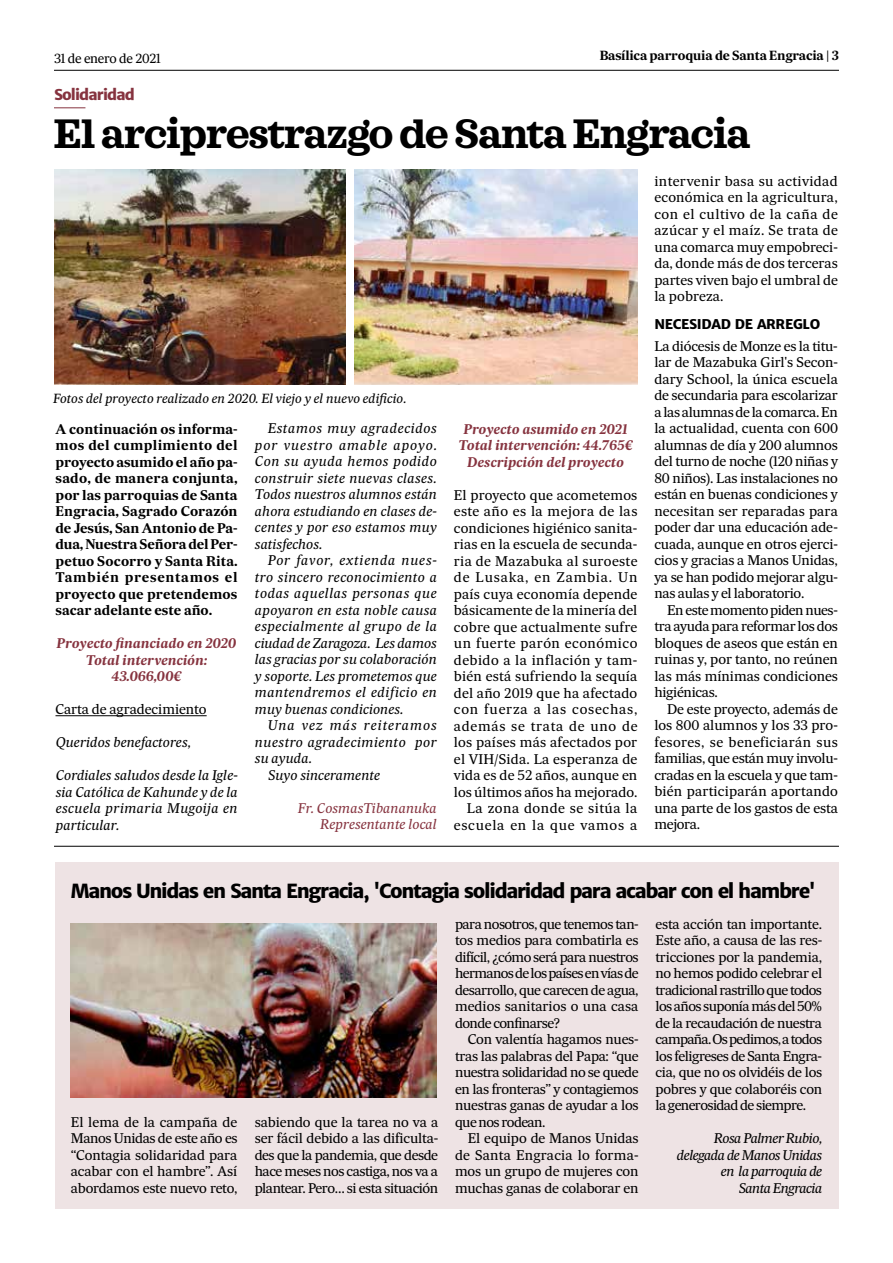
<style>
.page{position:relative;width:893px;height:1263px;background:#fff}
.page>*{position:absolute;margin:0;border:0;box-sizing:border-box;transform-origin:0 0}
.t1{font:700 42px "Sagona";letter-spacing:-.03em;color:#000}
.t2{font:800 19.5px "Merriweather Sans";letter-spacing:-.07em;color:#000}
.t3{font:800 15px "Merriweather Sans";letter-spacing:-.06em;color:#86333f}
.t4{font:13.5px/16.5px "Sueca Tx";color:#000;text-align:justify}
.t5{font:italic 13.5px/16.5px "Sueca Tx";letter-spacing:-.005em;color:#000;text-align:justify}
.t6{font:700 13.5px/16.5px "Sueca Tx";letter-spacing:.005em;color:#000;text-align:justify}
.t7{font:italic 700 13.5px/16.5px "Sueca Tx";letter-spacing:-.005em;color:#86333f;text-align:center}
.t8{font:italic 13.5px/16.5px "Sueca Tx";letter-spacing:-.045em;color:#000;text-align:right}
.t9{font:italic 13.5px/16.5px "Sueca Tx";letter-spacing:-.005em;color:#86333f;text-align:right}
.t10{font:italic 13.5px "Sueca Tx";letter-spacing:.025em;color:#000}
.t11{font:italic 13.5px "Sueca Tx";letter-spacing:.065em;color:#000}
.t12{font:800 13.5px "Merriweather Sans";letter-spacing:-.025em;color:#000}
.t13{font:italic 12.75px "Sueca Tx";letter-spacing:-.005em;color:#000}
.t14{font:700 12.75px "Sueca Tx";letter-spacing:-.02em;color:#000}
.t15{font:12.75px "Sueca Tx";letter-spacing:-.02em;color:#000}
</style>
<div class="page">
<div style="left:55px;top:862px;width:784px;height:347px;background:#eee3e4"></div>
<hr style="left:56px;top:715px;width:151px;height:1px;background:#000">
<hr style="left:54px;top:70px;width:785px;height:1px;background:#000">
<img style="left:54px;top:170px;width:291px;height:215px">
<img style="left:71px;top:923px;width:366px;height:174px">
<img style="left:355px;top:170px;width:282px;height:215px">
<hr style="left:54px;top:846px;width:785px;height:1px;background:#000">
<hr style="left:54px;top:108px;width:31px;height:1px;background:#86333f">
<p class="t15" style="left:54px;top:50px;width:108px">31 de enero de 2021</p>
<p class="t14" style="left:600px;top:47px;width:241px">Basílica parroquia de Santa Engracia | 3</p>
<p class="t3" style="left:54px;top:84px;width:82px">Solidaridad</p>
<h1 class="t1" style="left:53px;top:107px;width:699px">El arciprestrazgo de Santa Engracia</h1>
<p class="t13" style="left:53px;top:391px;width:355px">Fotos del proyecto realizado en 2020. El viejo y el nuevo edificio.</p>
<p class="t6" style="left:56px;top:421px;width:184px">A continuación os informa&shy;mos del cumplimiento del proyecto asumido el año pa&shy;sado, de manera conjunta, por las parroquias de Santa Engracia, Sagrado Corazón de Jesús, San Antonio de Pa&shy;dua, Nuestra Señora del Per&shy;petuo Socorro y Santa Rita.<br>También presentamos el proyecto que pretendemos sacar adelante este año.</p>
<p class="t7" style="left:57px;top:635px;width:181px">Proyecto financiado en 2020<br>Total intervención:<br>43.066,00€</p>
<p class="t4" style="left:56px;top:701px;width:153px">Carta de agradecimiento</p>
<p class="t5" style="left:56px;top:734px;width:137px">Queridos benefactores,</p>
<p class="t5" style="left:56px;top:767px;width:184px">Cordiales saludos desde la Igle&shy;sia Católica de Kahunde y de la escuela primaria Mugoija en particular.</p>
<p class="t5" style="left:255px;top:420px;width:184px;text-indent:13px">Estamos muy agradecidos por vuestro amable apoyo.<br>Con su ayuda hemos podido construir siete nuevas clases.<br>Todos nuestros alumnos están ahora estudiando en clases de&shy;centes y por eso estamos muy satisfechos.</p>
<p class="t5" style="left:255px;top:552px;width:184px;text-indent:13px">Por favor, extienda nues&shy;tro sincero reconocimiento a todas aquellas personas que apoyaron en esta noble causa especialmente al grupo de la ciudad de Zaragoza. Les damos las gracias por su colaboración y soporte. Les prometemos que mantendremos el edificio en muy buenas condiciones.</p>
<p class="t11" style="left:267px;top:717px;width:171px">Una vez más reiteramos</p>
<p class="t10" style="left:255px;top:734px;width:184px">nuestro agradecimiento por</p>
<p class="t5" style="left:255px;top:750px;width:59px">su ayuda.</p>
<p class="t5" style="left:267px;top:767px;width:114px">Suyo sinceramente</p>
<p class="t9" style="left:298px;top:800px;width:141px">Fr. CosmasTibananuka<br>Representante local</p>
<p class="t7" style="left:458px;top:421px;width:176px">Proyecto asumido en 2021<br>Total intervención: 44.765€<br>Descripción del proyecto</p>
<p class="t4" style="left:454px;top:486px;width:185px;text-align:right">El proyecto que acometemos este año es la mejora de las condiciones higiénico sanita&shy;rias en la escuela de secunda&shy;ria de Mazabuka al suroeste de Lusaka, en Zambia. Un país cuya economía depende básicamente de la minería del cobre que actualmente sufre un fuerte parón económico debido a la inflación y tam&shy;bién está sufriendo la sequía del año 2019 que ha afectado con fuerza a las cosechas, además se trata de uno de los países más afectados por el VIH/Sida. La esperanza de vida es de 52 años, aunque en los últimos años ha mejorado.<br>La zona donde se sitúa la escuela en la que vamos a</p>
<p class="t4" style="left:654px;top:173px;width:185px">intervenir basa su actividad económica en la agricultura, con el cultivo de la caña de azúcar y el maíz. Se trata de una comarca muy empobreci&shy;da, donde más de dos terceras partes viven bajo el umbral de la pobreza.</p>
<p class="t12" style="left:654px;top:316px;width:167px">NECESIDAD DE ARREGLO</p>
<p class="t4" style="left:654px;top:338px;width:185px">La diócesis de Monze es la titu&shy;lar de Mazabuka Girl's Secon&shy;dary School, la única escuela de secundaria para escolarizar a las alumnas de la comarca. En la actualidad, cuenta con 600 alumnas de día y 200 alumnos del turno de noche (120 niñas y 80 niños). Las instalaciones no están en buenas condiciones y necesitan ser reparadas para poder dar una educación ade&shy;cuada, aunque en otros ejerci&shy;cios y gracias a Manos Unidas, ya se han podido mejorar algu&shy;nas aulas y el laboratorio.</p>
<p class="t4" style="left:654px;top:602px;width:185px;text-indent:13px">En este momento piden nues&shy;tra ayuda para reformar los dos bloques de aseos que están en ruinas y, por tanto, no reúnen las más mínimas condiciones higiénicas.</p>
<p class="t4" style="left:654px;top:701px;width:185px;text-indent:13px">De este proyecto, además de los 800 alumnos y los 33 pro&shy;fesores, se beneficiarán sus familias, que están muy involu&shy;cradas en la escuela y que tam&shy;bién participarán aportando una parte de los gastos de esta mejora.</p>
<h2 class="t2" style="left:71px;top:878px;width:746px">Manos Unidas en Santa Engracia, 'Contagia solidaridad para acabar con el hambre'</h2>
<p class="t4" style="left:71px;top:1113px;width:168px">El lema de la campaña de Manos Unidas de este año es “Contagia solidaridad para acabar con el hambre”. Así abordamos este nuevo reto,</p>
<p class="t4" style="left:255px;top:1113px;width:185px">sabiendo que la tarea no va a ser fácil debido a las dificulta&shy;des que la pandemia, que desde hace meses nos castiga, nos va a plantear. Pero… si esta situación</p>
<p class="t4" style="left:455px;top:915px;width:185px">para nosotros, que tenemos tan&shy;tos medios para combatirla es difícil, ¿cómo será para nuestros hermanos de los países en vías de desarrollo, que carecen de agua, medios sanitarios o una casa donde confinarse?</p>
<p class="t4" style="left:455px;top:1031px;width:185px;text-indent:13px">Con valentía hagamos nues&shy;tras las palabras del Papa: “que nuestra solidaridad no se quede en las fronteras” y contagiemos nuestras ganas de ayudar a los que nos rodean.</p>
<p class="t4" style="left:455px;top:1130px;width:185px;text-indent:13px">El equipo de Manos Unidas de Santa Engracia lo forma&shy;mos un grupo de mujeres con muchas ganas de colaborar en</p>
<p class="t4" style="left:655px;top:915px;width:168px">esta acción tan importante.<br>Este año, a causa de las res&shy;tricciones por la pandemia, no hemos podido celebrar el tradicional rastrillo que todos los años suponía más del 50% de la recaudación de nuestra campaña. Os pedimos, a todos los feligreses de Santa Engra&shy;cia, que no os olvidéis de los pobres y que colaboréis con la generosidad de siempre.</p>
<p class="t8" style="left:677px;top:1130px;width:147px">Rosa Palmer Rubio, delegada de Manos Unidas en la parroquia de<br>Santa Engracia</p>
</div>
